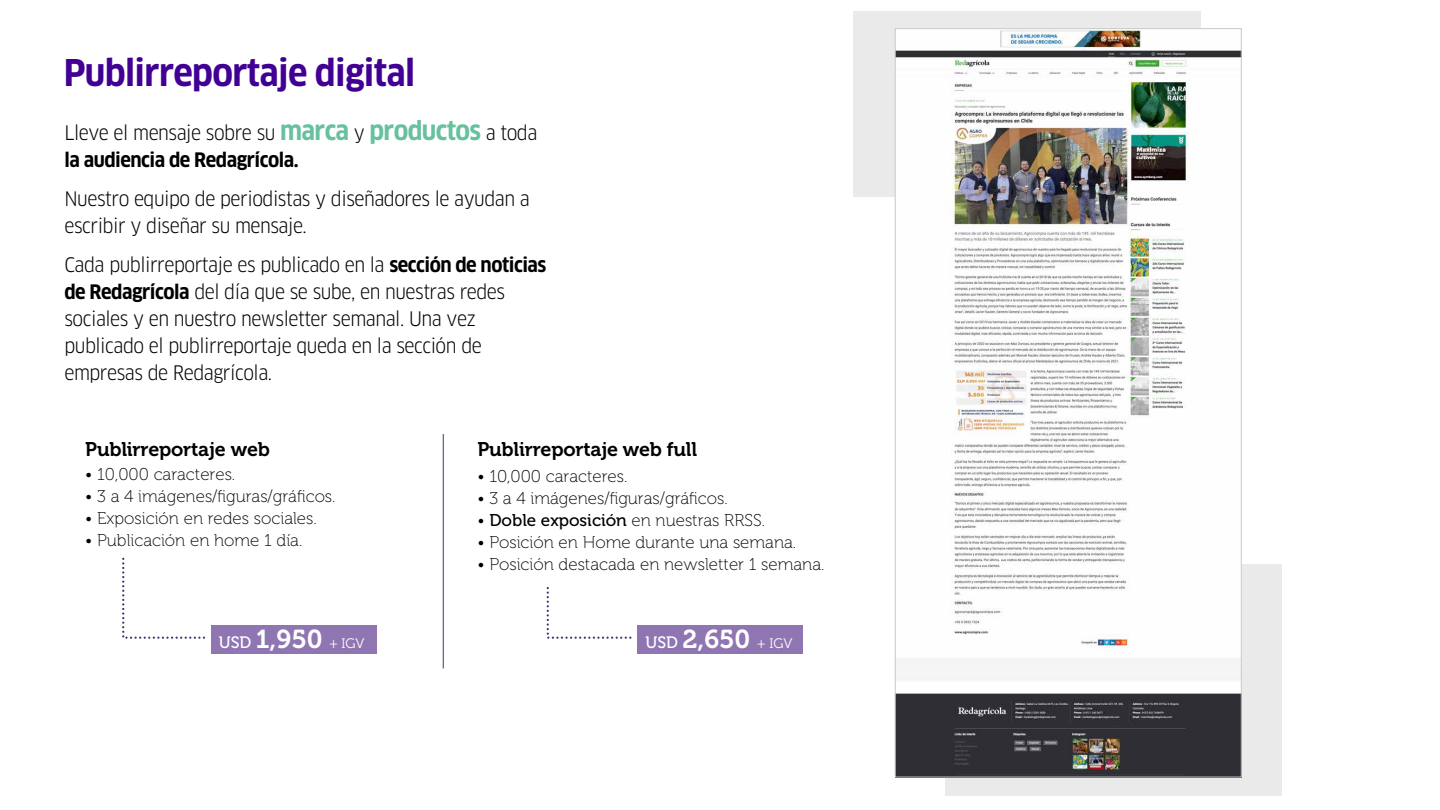
<style>
.page{position:relative;width:1440px;height:810px;background:#fff}
.page>*{position:absolute;margin:0;border:0;box-sizing:border-box;transform-origin:0 0}
.t1{font:700 condensed 36px "Clan OT";letter-spacing:-.02em;color:#410093}
.t2{font:25.88px "Museo 700";color:#fff}
.t3{font:19.73px "Museo 700";letter-spacing:-.01em;color:#000}
.t4{font:condensed 19.5px/27px "Clan OT";letter-spacing:-.025em;color:#000}
.t5{font:17.02px "Museo 100";color:#000}
.s1{font-weight:700;font-size:25.5px;color:#67c19c}
.s2{font-weight:700}
.s3{font-family:"Museo 500";font-size:16.5px}
.s4{font-family:"Museo 300";font-size:13.8px}
.s5{font-family:"Museo 500"}
</style>
<div class="page">
<div style="left:853px;top:11px;width:348px;height:185px;background:#eaeaea"></div>
<div style="left:945px;top:565px;width:337px;height:231px;background:#eaeaea"></div>
<div style="left:211px;top:625px;width:166px;height:29px;background:#8f76b3"></div>
<div style="left:637px;top:625px;width:166px;height:29px;background:#8f76b3"></div>
<hr style="left:443px;top:434px;width:1px;height:234px;background:#442f6e">
<img style="left:897px;top:31px;width:342px;height:744px">
<svg style="left:122px;top:557px;width:83px;height:82px"></svg>
<svg style="left:546px;top:587px;width:86px;height:52px"></svg>
<h1 class="t1" style="left:64px;top:52px;width:353px">Publirreportaje digital</h1>
<p class="t4" style="left:64px;top:119px;width:474px">Lleve el mensaje sobre su <span class="s1">marca</span> y <span class="s1">productos</span> a toda <span class="s2">la audiencia de Redagrícola.</span></p>
<p class="t4" style="left:64px;top:185px;width:467px">Nuestro equipo de periodistas y diseñadores le ayudan a escribir y diseñar su mensaje.</p>
<p class="t4" style="left:64px;top:252px;width:484px">Cada publirreportaje es publicado en la <span class="s2">sección de noticias de Redagrícola</span> del día que se sube, en nuestras redes sociales y en nuestro newsletter semanal. Una vez publicado el publirreportaje queda en la sección de empresas de Redagrícola.</p>
<p class="t3" style="left:85px;top:438px;width:186px">Publirreportaje web</p>
<p class="t5" style="left:85px;top:465px;width:151px">• 10,000 caracteres.</p>
<p class="t5" style="left:85px;top:487px;width:252px">• 3 a 4 imágenes/figuras/gráficos.</p>
<p class="t5" style="left:85px;top:509px;width:233px">• Exposición en redes sociales.</p>
<p class="t5" style="left:85px;top:531px;width:219px">• Publicación en home 1 día.</p>
<h2 class="t2" style="left:219px;top:624px;width:147px"><span class="s3">USD</span> 1,950 <span class="s4">+ IGV</span></h2>
<p class="t3" style="left:478px;top:438px;width:221px">Publirreportaje web full</p>
<p class="t5" style="left:478px;top:467px;width:151px">• 10,000 caracteres.</p>
<p class="t5" style="left:478px;top:489px;width:252px">• 3 a 4 imágenes/figuras/gráficos.</p>
<p class="t5" style="left:478px;top:511px;width:289px">• <span class="s5">Doble exposición</span> en nuestras RRSS.</p>
<p class="t5" style="left:478px;top:533px;width:320px">• Posición en Home durante una semana.</p>
<p class="t5" style="left:478px;top:555px;width:348px">• Posición destacada en newsletter 1 semana.</p>
<h2 class="t2" style="left:645px;top:625px;width:148px"><span class="s3">USD</span> 2,650 <span class="s4">+ IGV</span></h2>
</div>
